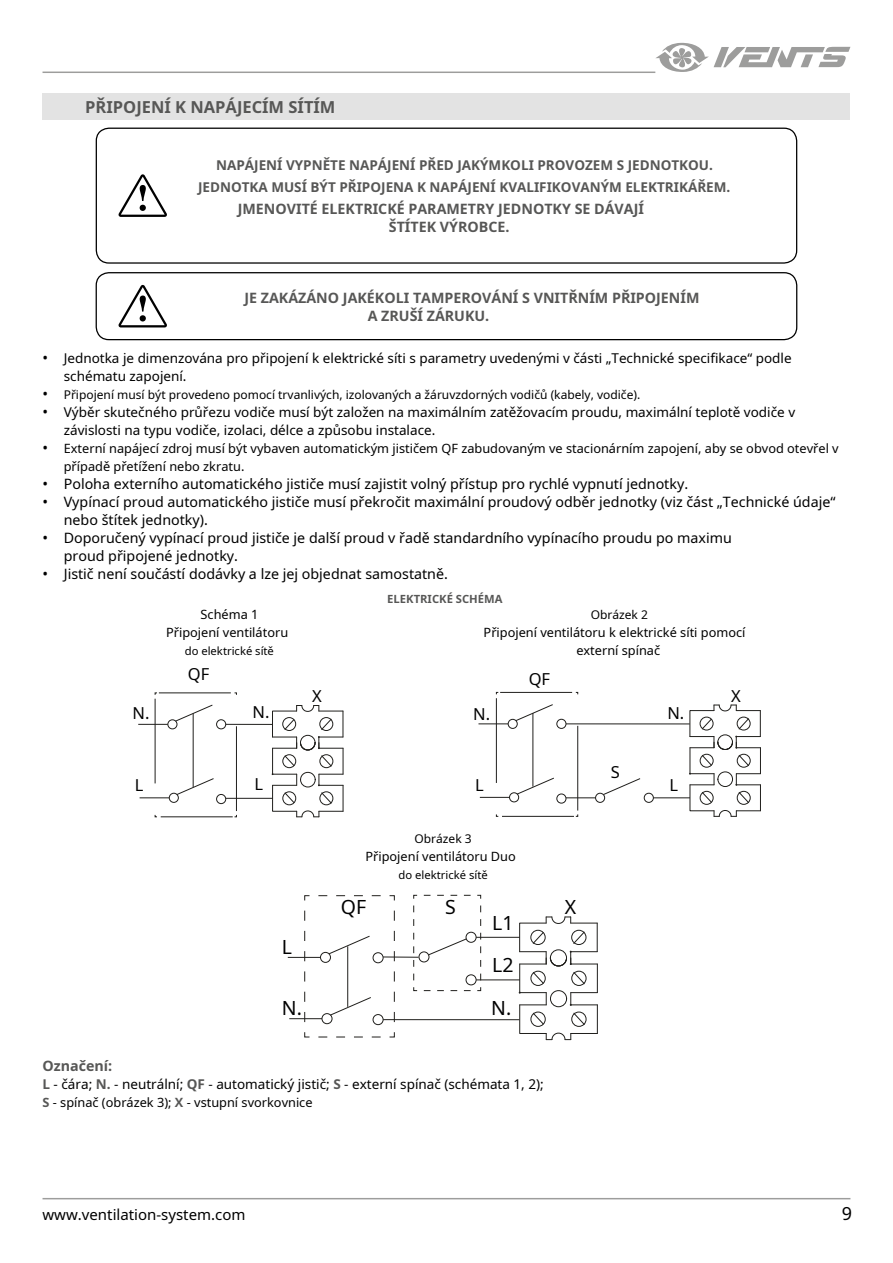
<style>
.page{position:relative;width:893px;height:1263px;background:#fff}
.page>*{position:absolute;margin:0;border:0;box-sizing:border-box;transform-origin:0 0}
.t1{font:19.5px/42.5px "Noto Sans";color:#000;text-align:justify}
.t2{font:18px "Noto Sans";color:#000}
.t3{font:700 16.5px "Noto Sans";color:#575756}
.t4{font:16.5px "Noto Sans";color:#000}
.t5{font:15px/18px "Noto Sans";color:#000}
.t6{font:14.25px/18px "Noto Sans";color:#000}
.t7{font:700 14.25px/18px "Noto Sans";color:#575756}
.t8{font:13.5px/18px "Noto Sans";color:#000}
.t9{font:700 13.5px/22.2px "Noto Sans";color:#575756;text-align:center}
.t10{font:12.75px/18px "Noto Sans";color:#000;text-align:center}
.t11{font:12px "Noto Sans";color:#000}
.t12{font:11.25px "Noto Sans";color:#000}
.t13{font:700 11.25px "Noto Sans";color:#575756}
.s1{font-size:15px}
.s2{font-weight:700;color:#575756}
</style>
<div class="page">
<hr style="left:43px;top:1198px;width:807px;height:1px;background:#9d9d9c">
<hr style="left:43px;top:72px;width:612px;height:1px;background:#9d9d9c">
<svg style="left:655px;top:43px;width:195px;height:29px"></svg>
<div style="left:43px;top:93px;width:807px;height:27px;background:#e3e3e3"></div>
<div style="left:96px;top:128px;width:701px;height:136px;border:1px solid #000;border-radius:13px"></div>
<svg style="left:118px;top:174px;width:49px;height:43px"></svg>
<div style="left:96px;top:272px;width:701px;height:68px;border:1px solid #000;border-radius:13px"></div>
<svg style="left:118px;top:285px;width:49px;height:42px"></svg>
<hr style="left:226px;top:798px;width:47px;height:1px;background:#201f1c">
<hr style="left:226px;top:724px;width:46px;height:1px;background:#201f1c">
<hr style="left:138px;top:724px;width:30px;height:1px;background:#201f1c">
<svg style="left:272px;top:705px;width:72px;height:113px"></svg>
<svg style="left:140px;top:692px;width:97px;height:126px"></svg>
<hr style="left:193px;top:713px;width:1px;height:74px;background:#201f1c">
<hr style="left:566px;top:797px;width:30px;height:1px;background:#201f1c">
<hr style="left:653px;top:797px;width:37px;height:1px;background:#201f1c">
<hr style="left:566px;top:723px;width:124px;height:1px;background:#201f1c">
<hr style="left:478px;top:723px;width:30px;height:1px;background:#201f1c">
<svg style="left:689px;top:704px;width:72px;height:113px"></svg>
<div style="left:644px;top:793px;width:10px;height:10px;border:1px solid #201f1c;border-radius:50%"></div>
<div style="left:595px;top:793px;width:10px;height:10px;border:1px solid #201f1c;border-radius:50%"></div>
<svg style="left:602px;top:778px;width:39px;height:18px"></svg>
<svg style="left:480px;top:691px;width:99px;height:126px"></svg>
<hr style="left:532px;top:713px;width:1px;height:74px;background:#201f1c">
<hr style="left:476px;top:937px;width:44px;height:1px;background:#201f1c">
<hr style="left:383px;top:956px;width:35px;height:2px;background:#201f1c">
<div style="left:321px;top:1013px;width:11px;height:11px;border:1px solid #201f1c;border-radius:50%"></div>
<div style="left:373px;top:952px;width:11px;height:11px;border:1px solid #201f1c;border-radius:50%"></div>
<hr style="left:289px;top:1018px;width:33px;height:1px;background:#201f1c">
<svg style="left:329px;top:996px;width:42px;height:20px"></svg>
<div style="left:373px;top:1014px;width:11px;height:11px;border:1px solid #201f1c;border-radius:50%"></div>
<hr style="left:383px;top:1019px;width:136px;height:1px;background:#201f1c">
<div style="left:320px;top:952px;width:11px;height:11px;border:1px solid #201f1c;border-radius:50%"></div>
<hr style="left:288px;top:957px;width:32px;height:1px;background:#201f1c">
<svg style="left:519px;top:916px;width:79px;height:124px"></svg>
<svg style="left:328px;top:935px;width:42px;height:20px"></svg>
<div style="left:466px;top:932px;width:11px;height:11px;border:1px solid #201f1c;border-radius:50%"></div>
<div style="left:418px;top:951px;width:11px;height:11px;border:1px solid #201f1c;border-radius:50%"></div>
<svg style="left:427px;top:938px;width:40px;height:18px"></svg>
<hr style="left:347px;top:946px;width:1px;height:61px;background:#201f1c">
<hr style="left:476px;top:979px;width:44px;height:1px;background:#201f1c">
<div style="left:466px;top:974px;width:11px;height:11px;border:1px solid #201f1c;border-radius:50%"></div>
<svg style="left:318px;top:1032px;width:77px;height:6px"></svg>
<svg style="left:389px;top:895px;width:6px;height:127px"></svg>
<svg style="left:304px;top:895px;width:77px;height:6px"></svg>
<svg style="left:304px;top:911px;width:6px;height:127px"></svg>
<svg style="left:424px;top:987px;width:57px;height:4px"></svg>
<svg style="left:477px;top:895px;width:4px;height:85px"></svg>
<svg style="left:413px;top:895px;width:58px;height:4px"></svg>
<svg style="left:413px;top:905px;width:5px;height:86px"></svg>
<p class="t3" style="left:85px;top:95px;width:252px">PŘIPOJENÍ K NAPÁJECÍM SÍTÍM</p>
<p class="t9" style="left:198px;top:154px;width:534px">NAPÁJENÍ VYPNĚTE NAPÁJENÍ PŘED JAKÝMKOLI PROVOZEM S JEDNOTKOU.<br>JEDNOTKA MUSÍ BÝT PŘIPOJENA K NAPÁJENÍ KVALIFIKOVANÝM ELEKTRIKÁŘEM.</p>
<p class="t7" style="left:389px;top:200px;width:257px;text-indent:-151px">JMENOVITÉ ELEKTRICKÉ PARAMETRY JEDNOTKY SE DÁVAJÍ<br>ŠTÍTEK VÝROBCE.</p>
<p class="t7" style="left:368px;top:288px;width:333px;text-indent:-123px">JE ZAKÁZÁNO JAKÉKOLI TAMPEROVÁNÍ S VNITŘNÍM PŘIPOJENÍM<br>A ZRUŠÍ ZÁRUKU.</p>
<p class="t8" style="left:64px;top:348px;width:729px;text-indent:-21px"><span class="s1">•</span> Jednotka je dimenzována pro připojení k elektrické síti s parametry uvedenými v části „Technické specifikace“ podle schématu zapojení.</p>
<p class="t11" style="left:64px;top:386px;width:578px">Připojení musí být provedeno pomocí trvanlivých, izolovaných a žáruvzdorných vodičů (kabely, vodiče).</p>
<p class="t8" style="left:64px;top:402px;width:733px">Výběr skutečného průřezu vodiče musí být založen na maximálním zatěžovacím proudu, maximální teplotě vodiče v závislosti na typu vodiče, izolaci, délce a způsobu instalace.</p>
<p class="t10" style="left:64px;top:439px;width:776px;text-align:left">Externí napájecí zdroj musí být vybaven automatickým jističem QF zabudovaným ve stacionárním zapojení, aby se obvod otevřel v případě přetížení nebo zkratu.</p>
<p class="t6" style="left:64px;top:474px;width:773px">Poloha externího automatického jističe musí zajistit volný přístup pro rychlé vypnutí jednotky.<br>Vypínací proud automatického jističe musí překročit maximální proudový odběr jednotky (viz část „Technické údaje“ nebo štítek jednotky).<br>Doporučený vypínací proud jističe je další proud v řadě standardního vypínacího proudu po maximu</p>
<p class="t5" style="left:43px;top:384px;width:7px">• •</p>
<p class="t5" style="left:43px;top:438px;width:7px">•</p>
<p class="t5" style="left:43px;top:474px;width:7px">• •</p>
<p class="t5" style="left:43px;top:528px;width:7px">•</p>
<p class="t6" style="left:64px;top:546px;width:176px">proud připojené jednotky.</p>
<p class="t6" style="left:43px;top:564px;width:407px"><span class="s1">•</span> Jistič není součástí dodávky a lze jej objednat samostatně.</p>
<p class="t13" style="left:387px;top:591px;width:117px">ELEKTRICKÉ SCHÉMA</p>
<p class="t10" style="left:166px;top:605px;width:124px">Schéma 1<br>Připojení ventilátoru</p>
<p class="t12" style="left:185px;top:643px;width:91px">do elektrické sítě</p>
<p class="t11" style="left:591px;top:606px;width:59px">Obrázek 2</p>
<p class="t10" style="left:484px;top:623px;width:263px">Připojení ventilátoru k elektrické síti pomocí externí spínač</p>
<p class="t4" style="left:188px;top:662px;width:23px">QF</p>
<p class="t4" style="left:529px;top:667px;width:23px">QF</p>
<p class="t4" style="left:312px;top:685px;width:11px">X</p>
<p class="t4" style="left:731px;top:685px;width:11px">X</p>
<p class="t4" style="left:133px;top:701px;width:18px">N.</p>
<p class="t4" style="left:252px;top:700px;width:18px">N.</p>
<p class="t4" style="left:473px;top:702px;width:18px">N.</p>
<p class="t4" style="left:667px;top:701px;width:18px">N.</p>
<p class="t4" style="left:611px;top:760px;width:11px">S</p>
<p class="t4" style="left:135px;top:773px;width:10px">L</p>
<p class="t4" style="left:255px;top:772px;width:10px">L</p>
<p class="t4" style="left:475px;top:774px;width:10px">L</p>
<p class="t4" style="left:669px;top:773px;width:10px">L</p>
<h1 class="t1" style="left:282px;top:925px;width:12px">L</h1>
<h1 class="t1" style="left:282px;top:986px;width:22px">N.</h1>
<p class="t11" style="left:414px;top:830px;width:59px">Obrázek 3</p>
<p class="t10" style="left:365px;top:847px;width:152px">Připojení ventilátoru Duo</p>
<p class="t12" style="left:399px;top:867px;width:91px">do elektrické sítě</p>
<h1 class="t1" style="left:341px;top:885px;width:27px">QF</h1>
<h1 class="t1" style="left:445px;top:885px;width:12px">S</h1>
<h1 class="t1" style="left:491px;top:901px;width:24px">L1<br>L2<br>N.</h1>
<p class="t7" style="left:43px;top:1057px;width:71px">Označení:</p>
<p class="t8" style="left:43px;top:1075px;width:503px"><span class="s2">L</span> - čára; <span class="s2">N.</span> - neutrální; <span class="s2">QF</span> - automatický jistič; <span class="s2">S</span> - externí spínač (schémata 1, 2);</p>
<p class="t10" style="left:43px;top:1093px;width:272px"><span class="s2">S</span> - spínač (obrázek 3); <span class="s2">X</span> - vstupní svorkovnice</p>
<h1 class="t1" style="left:565px;top:885px;width:13px">X</h1>
<p class="t5" style="left:43px;top:1205px;width:205px">www.ventilation-system.com</p>
<p class="t2" style="left:842px;top:1201px;width:12px">9</p>
</div>
